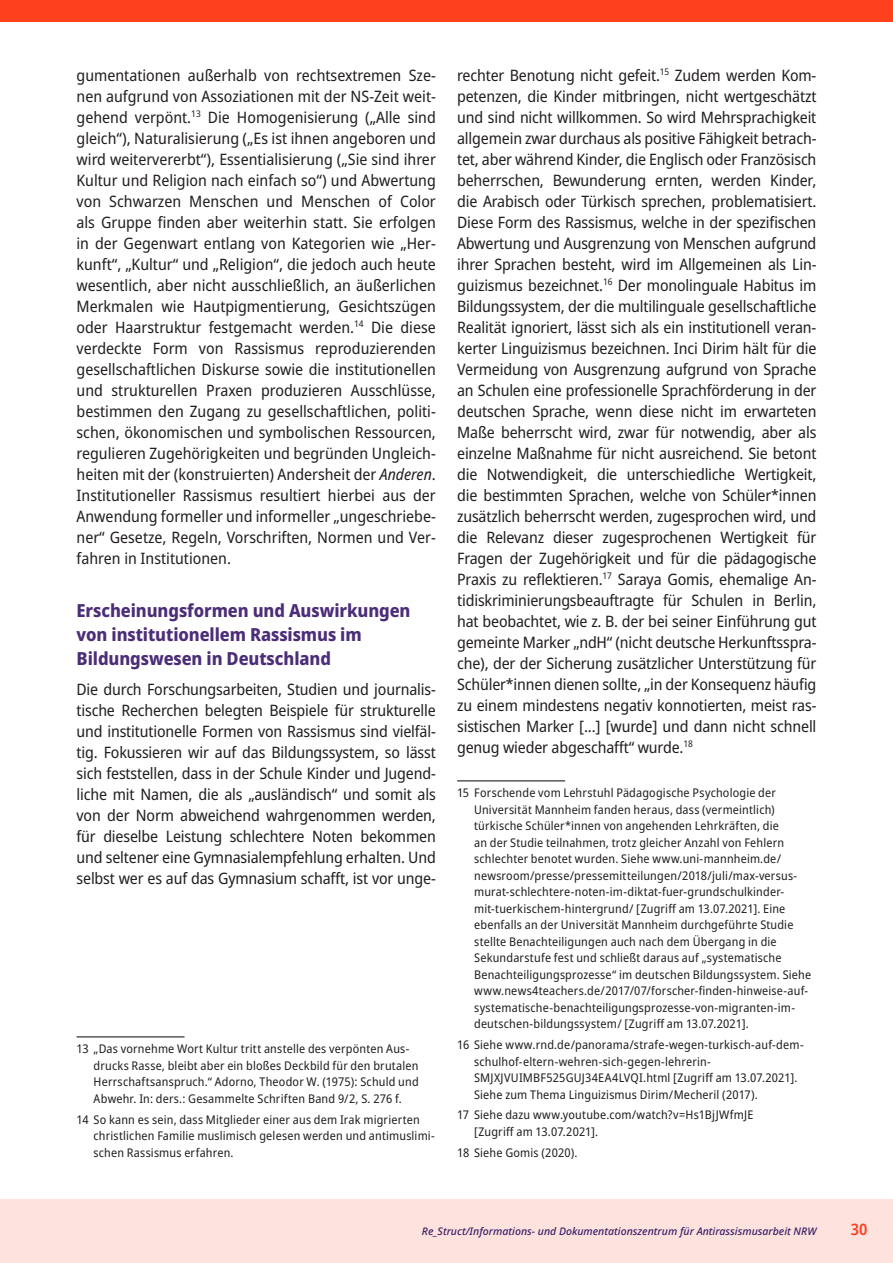
<style>
.page{position:relative;width:893px;height:1263px;background:#fff}
.page>*{position:absolute;margin:0;border:0;box-sizing:border-box;transform-origin:0 0}
.t1{font:800 semi-condensed 18px/24px "Noto Sans";letter-spacing:-.005em;color:#4c2d78}
.t2{font:semi-condensed 15.75px/21px "Noto Sans";letter-spacing:-.01em;color:#231f20;text-align:justify}
.t3{font:600 semi-condensed 15.75px "Noto Sans";color:#fb401d}
.t4{font:semi-condensed 12px/16.5px "Noto Sans";letter-spacing:.015em;color:#231f20}
.t5{font:italic 500 10.5px "Noto Sans";color:#391f6a}
.s1{font-style:italic}
</style>
<div class="page">
<div style="left:0;top:1199px;width:893px;height:64px;background:#fee2dd"></div>
<div style="left:0;top:0;width:893px;height:21px;background:#fe401c"></div>
<hr style="left:77px;top:1036px;width:108px;height:1px;background:#231f20">
<hr style="left:457px;top:780px;width:108px;height:1px;background:#231f20">
<p class="t2" style="left:77px;top:65px;width:361px">gumentationen außerhalb von rechtsextremen Sze&shy;nen aufgrund von Assoziationen mit der NS-Zeit weit&shy;gehend verpönt.<sup>13</sup> Die Homogenisierung („Alle sind gleich“), Naturalisierung („Es ist ihnen angeboren und wird weitervererbt“), Essentialisierung („Sie sind ihrer Kultur und Religion nach einfach so“) und Abwertung von Schwarzen Menschen und Menschen of Color als Gruppe finden aber weiterhin statt. Sie erfolgen in der Gegenwart entlang von Kategorien wie „Her&shy;kunft“, „Kultur“ und „Religion“, die jedoch auch heute wesentlich, aber nicht ausschließlich, an äußerlichen Merkmalen wie Hautpigmentierung, Gesichtszügen oder Haarstruktur festgemacht werden.<sup>14</sup> Die diese verdeckte Form von Rassismus reproduzierenden gesellschaftlichen Diskurse sowie die institutionellen und strukturellen Praxen produzieren Ausschlüsse, bestimmen den Zugang zu gesellschaftlichen, politi&shy;schen, ökonomischen und symbolischen Ressourcen, regulieren Zugehörigkeiten und begründen Ungleich&shy;heiten mit der (konstruierten) Andersheit der <span class="s1">Anderen</span>.<br>Institutioneller Rassismus resultiert hierbei aus der Anwendung formeller und informeller „ungeschriebe&shy;ner“ Gesetze, Regeln, Vorschriften, Normen und Ver&shy;fahren in Institutionen.</p>
<p class="t1" style="left:77px;top:599px;width:336px">Erscheinungsformen und Auswirkungen von institutionellem Rassismus im<br>Bildungswesen in Deutschland</p>
<p class="t2" style="left:77px;top:679px;width:361px">Die durch Forschungsarbeiten, Studien und journalis&shy;tische Recherchen belegten Beispiele für strukturelle und institutionelle Formen von Rassismus sind vielfäl&shy;tig. Fokussieren wir auf das Bildungssystem, so lässt sich feststellen, dass in der Schule Kinder und Jugend&shy;liche mit Namen, die als „ausländisch“ und somit als von der Norm abweichend wahrgenommen werden, für dieselbe Leistung schlechtere Noten bekommen und seltener eine Gymnasialempfehlung erhalten. Und selbst wer es auf das Gymnasium schafft, ist vor unge-</p>
<p class="t4" style="left:94px;top:1041px;width:327px;text-indent:-17px">13 „Das vornehme Wort Kultur tritt anstelle des verpönten Aus&shy;drucks Rasse, bleibt aber ein bloßes Deckbild für den brutalen Herrschaftsanspruch.“ Adorno, Theodor W. (1975): Schuld und Abwehr. In: ders.: Gesammelte Schriften Band 9/2, S. 276 f.</p>
<p class="t4" style="left:94px;top:1111px;width:343px;text-indent:-17px">14 So kann es sein, dass Mitglieder einer aus dem Irak migrierten christlichen Familie muslimisch gelesen werden und antimuslimi&shy;schen Rassismus erfahren.</p>
<p class="t2" style="left:457px;top:65px;width:361px">rechter Benotung nicht gefeit.<sup>15</sup> Zudem werden Kom&shy;petenzen, die Kinder mitbringen, nicht wertgeschätzt und sind nicht willkommen. So wird Mehrsprachigkeit allgemein zwar durchaus als positive Fähigkeit betrach&shy;tet, aber während Kinder, die Englisch oder Französisch beherrschen, Bewunderung ernten, werden Kinder, die Arabisch oder Türkisch sprechen, problematisiert.<br>Diese Form des Rassismus, welche in der spezifischen Abwertung und Ausgrenzung von Menschen aufgrund ihrer Sprachen besteht, wird im Allgemeinen als Lin&shy;guizismus bezeichnet.<sup>16</sup> Der monolinguale Habitus im Bildungssystem, der die multilinguale gesellschaftliche Realität ignoriert, lässt sich als ein institutionell veran&shy;kerter Linguizismus bezeichnen. Inci Dirim hält für die Vermeidung von Ausgrenzung aufgrund von Sprache an Schulen eine professionelle Sprachförderung in der deutschen Sprache, wenn diese nicht im erwarteten Maße beherrscht wird, zwar für notwendig, aber als einzelne Maßnahme für nicht ausreichend. Sie betont die Notwendigkeit, die unterschiedliche Wertigkeit, die bestimmten Sprachen, welche von Schüler*innen zusätzlich beherrscht werden, zugesprochen wird, und die Relevanz dieser zugesprochenen Wertigkeit für Fragen der Zugehörigkeit und für die pädagogische Praxis zu reflektieren.<sup>17</sup> Saraya Gomis, ehemalige An&shy;tidiskriminierungsbeauftragte für Schulen in Berlin, hat beobachtet, wie z. B. der bei seiner Einführung gut gemeinte Marker „ndH“ (nicht deutsche Herkunftsspra&shy;che), der der Sicherung zusätzlicher Unterstützung für Schüler*innen dienen sollte, „in der Konsequenz häufig zu einem mindestens negativ konnotierten, meist ras&shy;sistischen Marker [...] [wurde] und dann nicht schnell genug wieder abgeschafft“ wurde.<sup>18</sup></p>
<p class="t4" style="left:474px;top:785px;width:339px;text-indent:-17px">15 Forschende vom Lehrstuhl Pädagogische Psychologie der Universität Mannheim fanden heraus, dass (vermeintlich) türkische Schüler*innen von angehenden Lehrkräften, die<br>an der Studie teilnahmen, trotz gleicher Anzahl von Fehlern schlechter benotet wurden. Siehe www.uni-mannheim.de/ newsroom/presse/pressemitteilungen/2018/juli/max-versus&shy;murat-schlechtere-noten-im-diktat-fuer-grundschulkinder&shy;mit-tuerkischem-hintergrund/ [Zugriff am 13.07.2021]. Eine ebenfalls an der Universität Mannheim durchgeführte Studie stellte Benachteiligungen auch nach dem Übergang in die Sekundarstufe fest und schließt daraus auf „systematische Benachteiligungsprozesse“ im deutschen Bildungssystem. Siehe www.news4teachers.de/2017/07/forscher-finden-hinweise-auf&shy;systematische-benachteiligungsprozesse-von-migranten-im&shy;deutschen-bildungssystem/ [Zugriff am 13.07.2021].</p>
<p class="t4" style="left:474px;top:1037px;width:330px;text-indent:-17px">16 Siehe www.rnd.de/panorama/strafe-wegen-turkisch-auf-dem&shy;schulhof-eltern-wehren-sich-gegen-lehrerin-SMJXJVUIMBF525GUJ34EA4LVQI.html [Zugriff am 13.07.2021].<br>Siehe zum Thema Linguizismus Dirim/Mecheril (2017).</p>
<p class="t4" style="left:474px;top:1107px;width:281px;text-indent:-17px">17 Siehe dazu www.youtube.com/watch?v=Hs1BjJWfmJE [Zugriff am 13.07.2021].</p>
<p class="t4" style="left:457px;top:1144px;width:122px">18 Siehe Gomis (2020).</p>
<p class="t5" style="left:422px;top:1224px;width:396px">Re_Struct/Informations- und Dokumentationszentrum für Antirassismusarbeit NRW</p>
<p class="t3" style="left:851px;top:1218px;width:18px">30</p>
</div>
